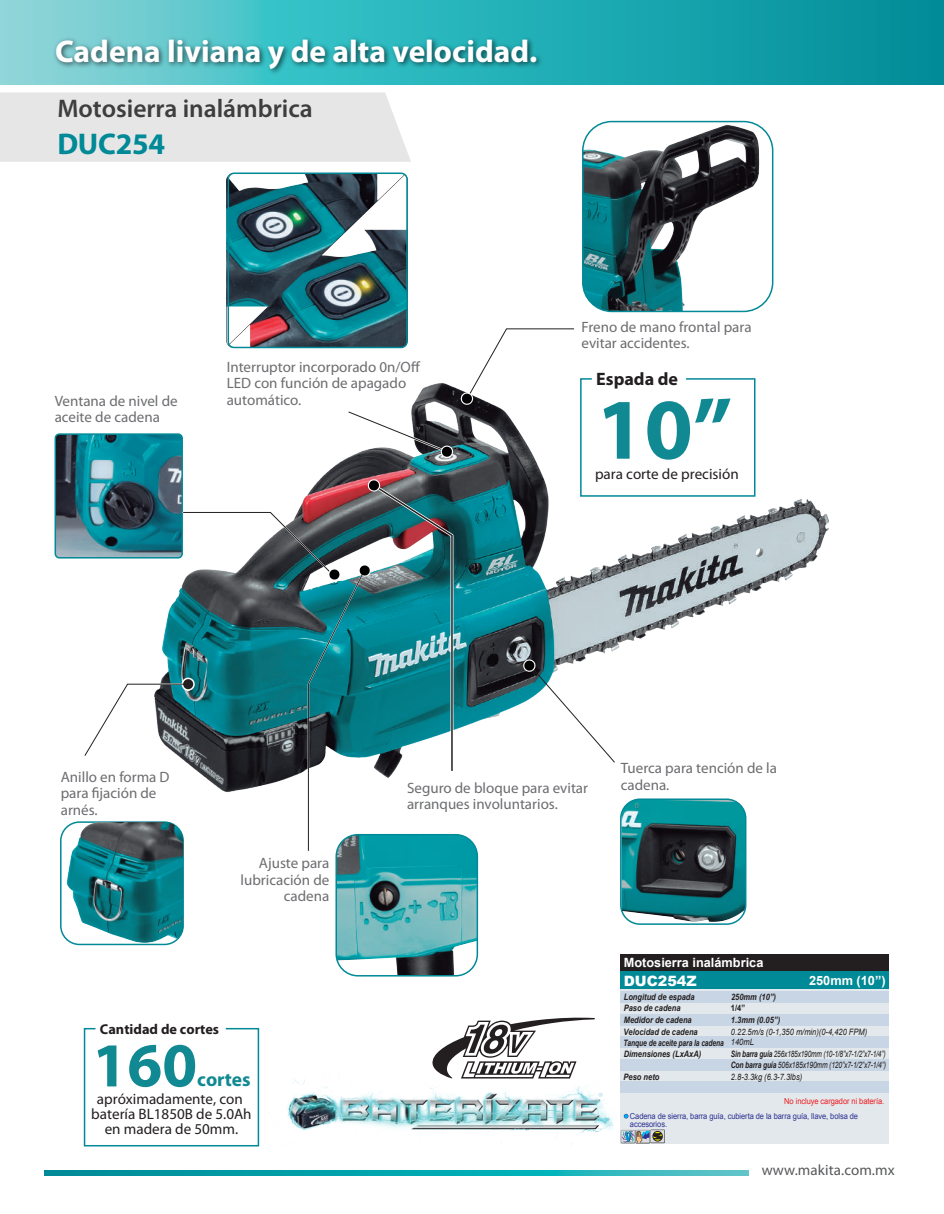
<style>
.page{position:relative;width:944px;height:1214px;background:#fff}
.page>*{position:absolute;margin:0;border:0;box-sizing:border-box;transform-origin:0 0}
.t1{font:700 87px "Myriad Pro";color:#118993}
.t2{font:700 63px "Myriad Pro";color:#118993}
.t3{font:700 31.5px "Myriad Pro";color:#fff}
.t4{font:700 30px "Myriad Pro";letter-spacing:-.01em;color:#008996}
.t5{font:600 25.5px "Myriad Pro";color:#3e3e3f}
.t6{font:700 19.5px "Myriad Pro";color:#118993}
.t7{font:700 18px "Myriad Pro";color:#231f20}
.t8{font:15px/16.5px "Myriad Pro";color:#6c6d70}
.t9{font:15px/15px "Myriad Pro";color:#231f20;text-align:center}
.t10{font:15px "Myriad Pro";letter-spacing:.005em;color:#57585a}
.t11{font:700 14.25px "Myriad Pro";color:#231f20}
.t12{font:900 14.25px "Arial";color:#fff}
.t13{font:700 12.75px "Arial";color:#fff}
.t14{font:italic 700 8.85px/11.4px "Arial";color:#231f20;scale:.85 1}
.t15{font:italic 8.85px/10.6px "Arial";letter-spacing:-.025em;color:#231f20;scale:.74 1}
.t16{font:italic 8.85px/10.5px "Arial";color:#231f20;scale:.85 1}
.t17{font:italic 700 8.85px "Arial";color:#231f20;scale:.76 1}
.t18{font:italic 8.85px "Arial";letter-spacing:-.025em;color:#231f20;scale:.85 1}
.t19{font:700 8.85px "Arial";color:#231f20;scale:.85 1}
.t20{font:8.25px/7.5px "Arial";letter-spacing:-.01em;color:#2e3092;scale:.91 1}
.t21{font:8.25px "Arial";letter-spacing:-.01em;color:#ee1d23;scale:.91 1}
.s1{font-weight:700}
</style>
<div class="page">
<div style="left:621px;top:986px;width:267px;height:157px;background:#e2e8eb"></div>
<div style="left:621px;top:991px;width:267px;height:11px;background:#c8d5e4"></div>
<div style="left:621px;top:1014px;width:267px;height:11px;background:#c8d5e4"></div>
<div style="left:621px;top:1036px;width:267px;height:11px;background:#c8d5e4"></div>
<div style="left:621px;top:1059px;width:267px;height:11px;background:#c8d5e4"></div>
<div style="left:621px;top:1081px;width:267px;height:11px;background:#c8d5e4"></div>
<div style="left:621px;top:954px;width:267px;height:17px;background:#231f20"></div>
<div style="left:621px;top:971px;width:267px;height:17px;background:#008996"></div>
<svg style="left:0;top:0;width:944px;height:84px;background:#34b0b8"></svg>
<div style="left:0;top:92px;width:411px;height:70px;background:#e6e6e7"></div>
<svg style="left:45px;top:1170px;width:703px;height:5px;background:#1ca2ab"></svg>
<img style="left:49px;top:30px;width:809px;height:103px">
<svg style="left:83px;top:1027px;width:177px;height:120px"></svg>
<svg style="left:650px;top:1129px;width:15px;height:14px"></svg>
<svg style="left:628px;top:1129px;width:36px;height:14px"></svg>
<img style="left:183px;top:250px;width:645px;height:674px">
<img style="left:265px;top:1027px;width:363px;height:149px">
<svg style="left:431px;top:1017px;width:164px;height:61px"></svg>
<img style="left:61px;top:822px;width:122px;height:122px">
<img style="left:582px;top:122px;width:190px;height:189px">
<img style="left:230px;top:175px;width:175px;height:153px">
<div style="left:227px;top:172px;width:181px;height:176px;border:2px solid #008996;border-radius:6px"></div>
<div style="left:582px;top:121px;width:191px;height:191px;border:2px solid #008996;border-radius:29px"></div>
<img style="left:621px;top:852px;width:124px;height:71px">
<div style="left:620px;top:798px;width:126px;height:127px;border:2px solid #008996;border-radius:19px"></div>
<img style="left:338px;top:852px;width:139px;height:123px">
<div style="left:335px;top:834px;width:143px;height:142px;border:2px solid #008996;border-radius:22px"></div>
<img style="left:55px;top:436px;width:28px;height:122px">
<div style="left:55px;top:433px;width:128px;height:125px;border:2px solid #008996;border-radius:4px"></div>
<svg style="left:83px;top:328px;width:673px;height:524px"></svg>
<h3 class="t3" style="left:55px;top:31px;width:483px">Cadena liviana y de alta velocidad.</h3>
<h3 class="t5" style="left:57px;top:92px;width:257px">Motosierra inalámbrica</h3>
<h3 class="t4" style="left:57px;top:124px;width:109px">DUC254</h3>
<p class="t8" style="left:227px;top:359px;width:195px">Interruptor incorporado 0n/Off<br>LED con función de apagado</p>
<p class="t8" style="left:55px;top:393px;width:124px">Ventana de nivel de</p>
<p class="t8" style="left:227px;top:392px;width:76px">automático.</p>
<p class="t8" style="left:55px;top:409px;width:107px">aceite de cadena</p>
<p class="t8" style="left:581px;top:319px;width:171px">Freno de mano frontal para evitar accidentes.</p>
<p class="t7" style="left:596px;top:367px;width:83px">Espada de</p>
<h1 class="t1" style="left:596px;top:372px;width:138px">10”</h1>
<p class="t9" style="left:595px;top:467px;width:145px">para corte de precisión</p>
<p class="t8" style="left:61px;top:768px;width:110px">Anillo en forma D para fijación de arnés.</p>
<p class="t8" style="left:241px;top:855px;width:90px;text-align:right">Ajuste para lubricación de cadena</p>
<p class="t11" style="left:100px;top:1019px;width:121px">Cantidad de cortes</p>
<h2 class="t2" style="left:92px;top:1024px;width:106px">160</h2>
<h3 class="t6" style="left:197px;top:1067px;width:55px">cortes</h3>
<p class="t9" style="left:91px;top:1091px;width:162px">apróximadamente, con batería BL1850B de 5.0Ah en madera de 50mm.</p>
<p class="t8" style="left:621px;top:760px;width:158px">Tuerca para tención de la</p>
<p class="t8" style="left:407px;top:780px;width:183px">Seguro de bloque para evitar</p>
<p class="t8" style="left:621px;top:776px;width:50px">cadena.</p>
<p class="t8" style="left:407px;top:796px;width:152px">arranques involuntarios.</p>
<p class="t13" style="left:623px;top:954px;width:141px">Motosierra inalámbrica</p>
<p class="t12" style="left:623px;top:970px;width:74px">DUC254Z</p>
<p class="t13" style="left:809px;top:972px;width:78px">250mm (10”)</p>
<p class="t14" style="left:731px;top:991px;width:54px">250mm (10”)</p>
<p class="t19" style="left:731px;top:1002px;width:18px">1/4”</p>
<p class="t14" style="left:731px;top:1014px;width:59px">1.3mm (0.05”)</p>
<p class="t16" style="left:731px;top:1026px;width:162px">0.22.5m/s (0-1,350 m/min)(0-4,420 FPM)<br>140mL</p>
<p class="t18" style="left:731px;top:1070px;width:85px">2.8-3.3kg (6.3-7.3lbs)</p>
<p class="t14" style="left:623px;top:991px;width:89px">Longitud de espada<br>Paso de cadena<br>Medidor de cadena<br>Velocidad de cadena</p>
<p class="t14" style="left:623px;top:1071px;width:44px">Peso neto</p>
<p class="t17" style="left:623px;top:1036px;width:134px">Tanque de aceite para la cadena</p>
<p class="t15" style="left:731px;top:1048px;width:211px"><span class="s1">Sin barra guía</span> 256x185x190mm (10-1/8”x7-1/2”x7-1/4”)<br><span class="s1">Con barra guía</span> 506x185x190mm (120”x7-1/2”x7-1/4”)</p>
<p class="t14" style="left:623px;top:1048px;width:93px">Dimensiones (LxAxA)</p>
<p class="t21" style="left:784px;top:1096px;width:111px">No incluye cargador ni batería.</p>
<p class="t20" style="left:630px;top:1112px;width:252px">Cadena de sierra, barra guía, cubierta de la barra guía, llave, bolsa de accesorios.</p>
<p class="t10" style="left:761px;top:1161px;width:134px">www.makita.com.mx</p>
</div>
